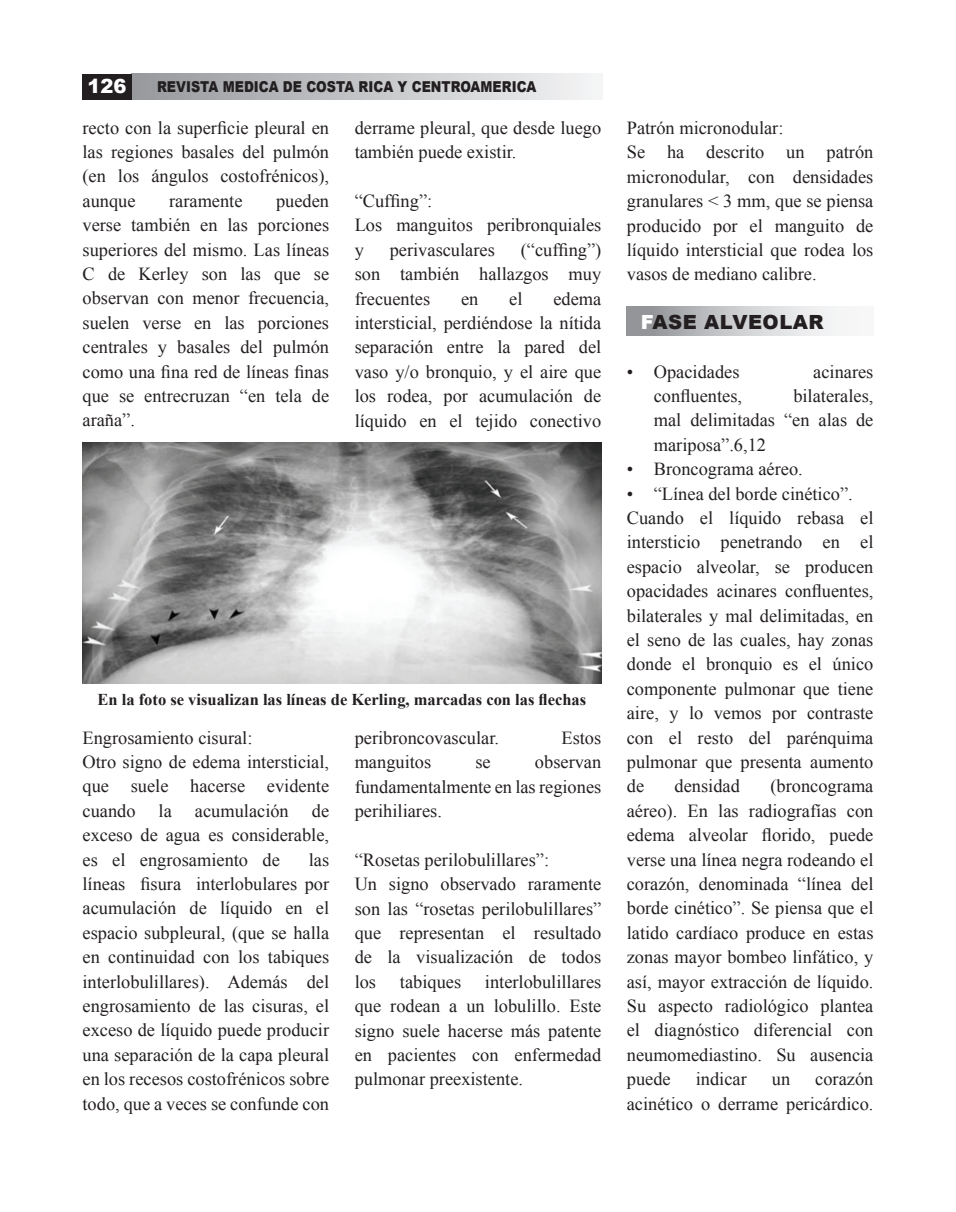
<style>
.page{position:relative;width:956px;height:1212px;background:#fff}
.page>*{position:absolute;margin:0;border:0;box-sizing:border-box;transform-origin:0 0}
.t1{font:900 19.5px "Arial";letter-spacing:.025em;color:#231f20}
.t2{font:900 19.5px "Arial";color:#fff}
.t3{font:18.3px/24.5px "Times New Roman";color:#231f20;text-align:justify}
.t4{font:700 16.5px "Times New Roman";color:#231f20}
.t5{font:900 15px "Arial";color:#231f20;scale:.85 1}
.s1{color:#fff}
</style>
<div class="page">
<div style="left:132px;top:74px;width:470px;height:25px;background:linear-gradient(to right,#96989c,#f3f4f5)"></div>
<div style="left:83px;top:74px;width:49px;height:26px;background:#231f20"></div>
<div style="left:627px;top:306px;width:246px;height:30px;background:linear-gradient(to right,#929498,#fff)"></div>
<img style="left:83px;top:442px;width:518px;height:240px">
<p class="t2" style="left:87px;top:72px;width:41px">126</p>
<p class="t5" style="left:157px;top:76px;width:448px">REVISTA MEDICA DE COSTA RICA Y CENTROAMERICA</p>
<p class="t3" style="left:83px;top:115px;width:248px">recto con la superficie pleural en las regiones basales del pulmón (en los ángulos costofrénicos), aunque</p>
<p class="t3" style="left:355px;top:115px;width:248px">derrame pleural, que desde luego también puede existir.</p>
<p class="t3" style="left:355px;top:188px;width:248px;text-align:left">“Cuffing”:<br>Los manguitos peribronquiales y</p>
<p class="t3" style="left:83px;top:188px;width:248px;text-indent:194px">pueden verse también en las porciones superiores del mismo. Las líneas C de Kerley son las que se observan con menor frecuencia, suelen verse en las porciones centrales y basales del pulmón como una fina red de líneas finas que se entrecruzan “en tela de araña”.</p>
<p class="t3" style="left:169px;top:188px;width:75px">raramente</p>
<p class="t3" style="left:355px;top:237px;width:248px;text-indent:166px">(“cuffing”) son también hallazgos muy frecuentes</p>
<p class="t3" style="left:390px;top:237px;width:107px">perivasculares</p>
<p class="t3" style="left:355px;top:286px;width:248px;text-indent:199px">edema intersticial, perdiéndose la nítida separación entre la pared del vaso y/o bronquio, y el aire que los rodea, por acumulación de líquido en el tejido conectivo</p>
<p class="t3" style="left:461px;top:286px;width:19px">en</p>
<p class="t3" style="left:509px;top:286px;width:15px">el</p>
<p class="t4" style="left:98px;top:687px;width:490px">En la foto se visualizan las líneas de Kerling, marcadas con las flechas</p>
<p class="t3" style="left:83px;top:724px;width:248px;text-align:left">Engrosamiento cisural:<br>Otro signo de edema intersticial, que suele hacerse evidente cuando</p>
<p class="t3" style="left:83px;top:798px;width:248px;text-indent:229px">de exceso de agua es considerable, es el engrosamiento de</p>
<p class="t3" style="left:159px;top:798px;width:15px">la</p>
<p class="t3" style="left:195px;top:798px;width:95px">acumulación</p>
<p class="t3" style="left:83px;top:846px;width:248px;text-indent:226px">las líneas fisura interlobulares por acumulación de líquido en el espacio subpleural, (que se halla en continuidad con los tabiques interlobulillares). Además del engrosamiento de las cisuras, el exceso de líquido puede producir una separación de la capa pleural en los recesos costofrénicos sobre todo, que a veces se confunde con</p>
<p class="t3" style="left:355px;top:725px;width:146px">peribroncovascular.</p>
<p class="t3" style="left:561px;top:725px;width:41px">Estos</p>
<p class="t3" style="left:355px;top:749px;width:78px">manguitos</p>
<p class="t3" style="left:475px;top:749px;width:17px">se</p>
<p class="t3" style="left:355px;top:749px;width:248px;text-indent:180px">observan fundamentalmente en las regiones perihiliares.</p>
<p class="t3" style="left:355px;top:846px;width:248px;text-align:left">“Rosetas perilobulillares”:<br>Un signo observado raramente son las “rosetas perilobulillares” que representan el resultado de la visualización de todos los</p>
<p class="t3" style="left:355px;top:968px;width:248px;text-indent:130px">interlobulillares que rodean a un lobulillo. Este signo suele hacerse más patente en pacientes con enfermedad pulmonar preexistente.</p>
<p class="t3" style="left:400px;top:968px;width:63px">tabiques</p>
<p class="t3" style="left:627px;top:115px;width:248px;text-align:left">Patrón micronodular:<br>Se ha descrito un patrón micronodular, con densidades granulares &lt; 3 mm, que se piensa producido por el manguito de líquido intersticial que rodea los vasos de mediano calibre.</p>
<p class="t1" style="left:641px;top:307px;width:184px"><span class="s1">F</span>ASE ALVEOLAR</p>
<p class="t3" style="left:627px;top:359px;width:114px">• Opacidades</p>
<p class="t3" style="left:813px;top:359px;width:62px">acinares</p>
<p class="t3" style="left:654px;top:383px;width:90px">confluentes,</p>
<p class="t3" style="left:654px;top:383px;width:221px;text-indent:140px">bilaterales, mal delimitadas “en alas de mariposa”.6,12</p>
<p class="t3" style="left:627px;top:456px;width:177px">• Broncograma aéreo.</p>
<p class="t3" style="left:627px;top:481px;width:248px;text-align:left">• “Línea del borde cinético”.<br>Cuando el líquido rebasa el intersticio penetrando en el espacio alveolar, se producen opacidades acinares confluentes, bilaterales y mal delimitadas, en el seno de las cuales, hay zonas donde el bronquio es el único componente pulmonar que tiene aire, y lo vemos por contraste con el resto del parénquima pulmonar que presenta aumento de</p>
<p class="t3" style="left:627px;top:773px;width:248px;text-indent:144px">(broncograma aéreo). En las radiografías con edema alveolar florido, puede verse una línea negra rodeando el corazón, denominada “línea del borde cinético”. Se piensa que el latido cardíaco produce en estas zonas mayor bombeo linfático, y así, mayor extracción de líquido.<br>Su aspecto radiológico plantea el diagnóstico diferencial con neumomediastino. Su ausencia puede</p>
<p class="t3" style="left:675px;top:773px;width:67px">densidad</p>
<p class="t3" style="left:696px;top:1066px;width:53px">indicar</p>
<p class="t3" style="left:772px;top:1066px;width:20px">un</p>
<p class="t3" style="left:627px;top:1066px;width:248px;text-align:right">corazón<br>acinético o derrame pericárdico.</p>
</div>
